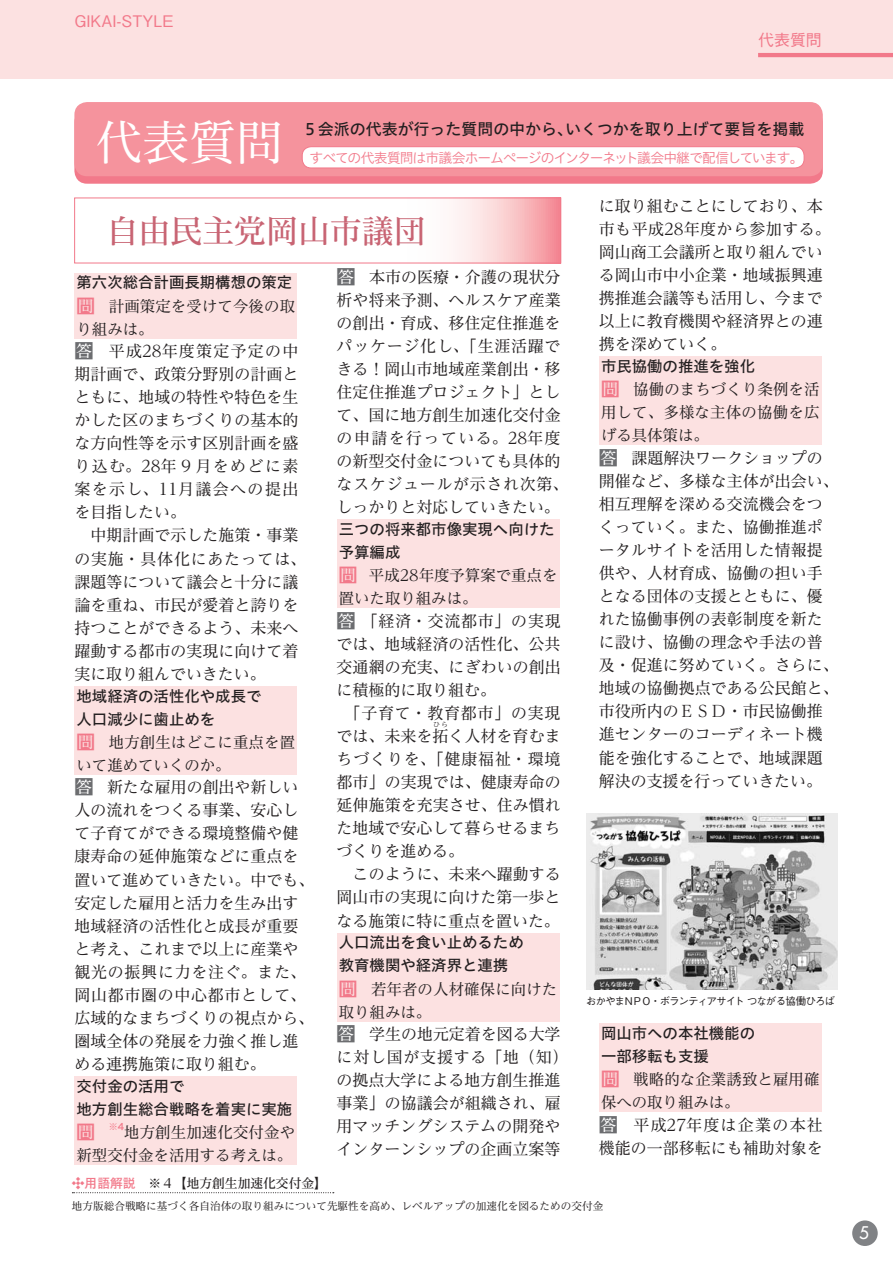
<style>
.page{position:relative;width:893px;height:1263px;background:#fff}
.page>*{position:absolute;margin:0;border:0;box-sizing:border-box;transform-origin:0 0}
.t1{font:46.8px "Reim Pr 6";color:#fff}
.t2{font:500 31.95px "Reim Pr 6";color:#c86473}
.t3{font:18.45px "Reim Pr 6";color:#f2798a}
.t4{font:500 16.95px "Futura Std";color:#fff}
.t5{font:15.9px/23.1px "Reim Pr 6";letter-spacing:.005em;color:#231f20}
.t6{font:15.9px "Hiragino UD Sans Std W5";color:#231f20}
.t7{font:500 15.9px "Gothic BBB Pr 6";color:#f2798a}
.t8{font:15.45px/23.1px "Reim Pr 6";letter-spacing:.01em;color:#231f20}
.t9{font:15.45px/23.1px "Hiragino UD Sans Std W5";color:#231f20}
.t10{font:13.8px "Hiragino UD Sans Std W3";letter-spacing:-.08em;color:#f2798a}
.t11{font:500 12.75px "Reim Pr 6";color:#231f20}
.t12{font:10.65px "Reim Pr 6";color:#231f20}
.t13{font:500 10.65px "Gothic BBB Pr 6";letter-spacing:-.095em;color:#231f20}
.t14{font:9px "Hira Kaku Pro W6";color:#f2798a}
.t15{font:6.9px "Reim Pr 6";color:#231f20}
.s1{font-size:18.45px;color:#f2798a}
.s2{font-size:19.2px;color:#6c6d70}
.s3{font-family:"Futo Go B101 Pr 6";font-weight:700;color:#f2798a}
</style>
<div class="page">
<svg style="left:72px;top:1192px;width:262px;height:1px"></svg>
<div style="left:0;top:0;width:893px;height:79px;background:#fce1e1"></div>
<div style="left:852px;top:1220px;width:26px;height:26px;background:#808285;border-radius:50%"></div>
<hr style="left:758px;top:53px;width:135px;height:4px;background:#f2798a">
<svg style="left:455px;top:200px;width:104px;height:61px;background:#f9c8cb"></svg>
<div style="left:74px;top:198px;width:487px;height:65px;border:1px solid #f2798a"></div>
<div style="left:74px;top:273px;width:223px;height:66px;background:#fce1e1"></div>
<div style="left:74px;top:686px;width:223px;height:89px;background:#fce1e1"></div>
<div style="left:74px;top:1076px;width:223px;height:89px;background:#fce1e1"></div>
<div style="left:337px;top:519px;width:222px;height:89px;background:#fce1e1"></div>
<div style="left:337px;top:933px;width:222px;height:88px;background:#fce1e1"></div>
<div style="left:599px;top:356px;width:223px;height:89px;background:#fce1e1"></div>
<div style="left:599px;top:1023px;width:223px;height:89px;background:#fce1e1"></div>
<div style="left:74px;top:109px;width:749px;height:75px;background:#f2798a;border-radius:13px"></div>
<div style="left:74px;top:102px;width:749px;height:74px;background:#f5939d;border-radius:13px"></div>
<div style="left:302px;top:147px;width:502px;height:21px;background:#fff;border-radius:9px"></div>
<div style="left:302px;top:146px;width:502px;height:22px;border:1px solid #f2798a;border-radius:9px"></div>
<img style="left:586px;top:813px;width:252px;height:176px">
<p class="t7" style="left:74px;top:8px;width:100px">GIKAI-STYLE</p>
<p class="t7" style="left:758px;top:27px;width:65px">代表質問</p>
<h1 class="t1" style="left:96px;top:103px;width:189px">代表質問</h1>
<p class="t6" style="left:302px;top:117px;width:504px">５会派の代表が行った質問の中から、いくつかを取り上げて要旨を掲載</p>
<p class="t10" style="left:310px;top:147px;width:495px">すべての代表質問は市議会ホームページのインターネット議会中継で配信しています。</p>
<h2 class="t2" style="left:75px;top:204px;width:352px">　自由民主党岡山市議団</h2>
<p class="t9" style="left:77px;top:270px;width:217px">第六次総合計画長期構想の策定</p>
<p class="t8" style="left:77px;top:294px;width:220px"><span class="s1">問</span> 計画策定を受けて今後の取り組みは。</p>
<p class="t5" style="left:74px;top:339px;width:233px"><span class="s2">答</span> 平成28年度策定予定の中期計画で、政策分野別の計画とともに、地域の特性や特色を生かした区のまちづくりの基本的な方向性等を示す区別計画を盛り込む。28年９月をめどに素案を示し、11月議会への提出を目指したい。<br>　中期計画で示した施策・事業の実施・具体化にあたっては、課題等について議会と十分に議論を重ね、市民が愛着と誇りを持つことができるよう、未来へ躍動する都市の実現に向けて着実に取り組んでいきたい。</p>
<p class="t9" style="left:77px;top:683px;width:186px">地域経済の活性化や成長で人口減少に歯止めを</p>
<p class="t8" style="left:77px;top:730px;width:220px"><span class="s1">問</span> 地方創生はどこに重点を置いて進めていくのか。</p>
<p class="t5" style="left:74px;top:775px;width:241px"><span class="s2">答</span> 新たな雇用の創出や新しい人の流れをつくる事業、安心して子育てができる環境整備や健康寿命の延伸施策などに重点を置いて進めていきたい。中でも、安定した雇用と活力を生み出す地域経済の活性化と成長が重要と考え、これまで以上に産業や観光の振興に力を注ぐ。また、岡山都市圏の中心都市として、広域的なまちづくりの視点から、圏域全体の発展を力強く推し進める連携施策に取り組む。</p>
<p class="t9" style="left:77px;top:1074px;width:217px">交付金の活用で<br>地方創生総合戦略を着実に実施</p>
<p class="t3" style="left:77px;top:1117px;width:20px">問</p>
<p class="t14" style="left:109px;top:1119px;width:17px">※4</p>
<p class="t5" style="left:337px;top:265px;width:233px"><span class="s2">答</span> 本市の医療・介護の現状分析や将来予測、ヘルスケア産業の創出・育成、移住定住推進をパッケージ化し、「生涯活躍できる！岡山市地域産業創出・移住定住推進プロジェクト」として、国に地方創生加速化交付金の申請を行っている。28年度の新型交付金についても具体的なスケジュールが示され次第、しっかりと対応していきたい。</p>
<p class="t9" style="left:339px;top:517px;width:217px">三つの将来都市像実現へ向けた予算編成</p>
<p class="t8" style="left:339px;top:564px;width:220px"><span class="s1">問</span> 平成28年度予算案で重点を置いた取り組みは。</p>
<p class="t5" style="left:337px;top:609px;width:225px"><span class="s2">答</span> 「経済・交流都市」の実現では、地域経済の活性化、公共交通網の充実、にぎわいの創出に積極的に取り組む。<br>　「子育て・教育都市」の実現では、未来を拓く人材を育むま</p>
<p class="t15" style="left:433px;top:719px;width:16px">ひら</p>
<p class="t5" style="left:337px;top:747px;width:225px">ちづくりを、「健康福祉・環境都市」の実現では、健康寿命の延伸施策を充実させ、住み慣れた地域で安心して暮らせるまちづくりを進める。<br>　このように、未来へ躍動する岡山市の実現に向けた第一歩となる施策に特に重点を置いた。</p>
<p class="t9" style="left:339px;top:930px;width:186px">人口流出を食い止めるため教育機関や経済界と連携</p>
<p class="t8" style="left:339px;top:977px;width:220px"><span class="s1">問</span> 若年者の人材確保に向けた取り組みは。</p>
<p class="t5" style="left:337px;top:1022px;width:233px"><span class="s2">答</span> 学生の地元定着を図る大学に対し国が支援する「地（知）の拠点大学による地方創生推進事業」の協議会が組織され、雇用マッチングシステムの開発やインターンシップの企画立案等</p>
<p class="t8" style="left:77px;top:1120px;width:220px;text-align:right">地方創生加速化交付金や<br>新型交付金を活用する考えは。</p>
<p class="t5" style="left:599px;top:194px;width:233px">に取り組むことにしており、本市も平成28年度から参加する。岡山商工会議所と取り組んでいる岡山市中小企業・地域振興連携推進会議等も活用し、今まで以上に教育機関や経済界との連携を深めていく。</p>
<p class="t9" style="left:601px;top:354px;width:156px">市民協働の推進を強化</p>
<p class="t8" style="left:601px;top:377px;width:220px;text-align:justify"><span class="s1">問</span> 協働のまちづくり条例を活用して、多様な主体の協働を広げる具体策は。</p>
<p class="t5" style="left:599px;top:446px;width:241px"><span class="s2">答</span> 課題解決ワークショップの開催など、多様な主体が出会い、相互理解を深める交流機会をつくっていく。また、協働推進ポータルサイトを活用した情報提供や、人材育成、協働の担い手となる団体の支援とともに、優れた協働事例の表彰制度を新たに設け、協働の理念や手法の普及・促進に努めていく。さらに、地域の協働拠点である公民館と、市役所内のＥＳＤ・市民協働推進センターのコーディネート機能を強化することで、地域課題解決の支援を行っていきたい。</p>
<p class="t13" style="left:586px;top:993px;width:251px">おかやまＮＰＯ・ボランティアサイト つながる協働ひろば</p>
<p class="t9" style="left:601px;top:1021px;width:156px">岡山市への本社機能の一部移転も支援</p>
<p class="t8" style="left:601px;top:1067px;width:220px"><span class="s1">問</span> 戦略的な企業誘致と雇用確保への取り組みは。</p>
<p class="t5" style="left:599px;top:1113px;width:225px"><span class="s2">答</span> 平成27年度は企業の本社機能の一部移転にも補助対象を</p>
<p class="t11" style="left:72px;top:1173px;width:263px"><span class="s3">❖用語解説</span> ※４【地方創生加速化交付金】　</p>
<p class="t12" style="left:72px;top:1197px;width:533px">地方版総合戦略に基づく各自治体の取り組みについて先駆性を高め、レベルアップの加速化を図るための交付金</p>
<p class="t4" style="left:859px;top:1222px;width:11px">5</p>
</div>
